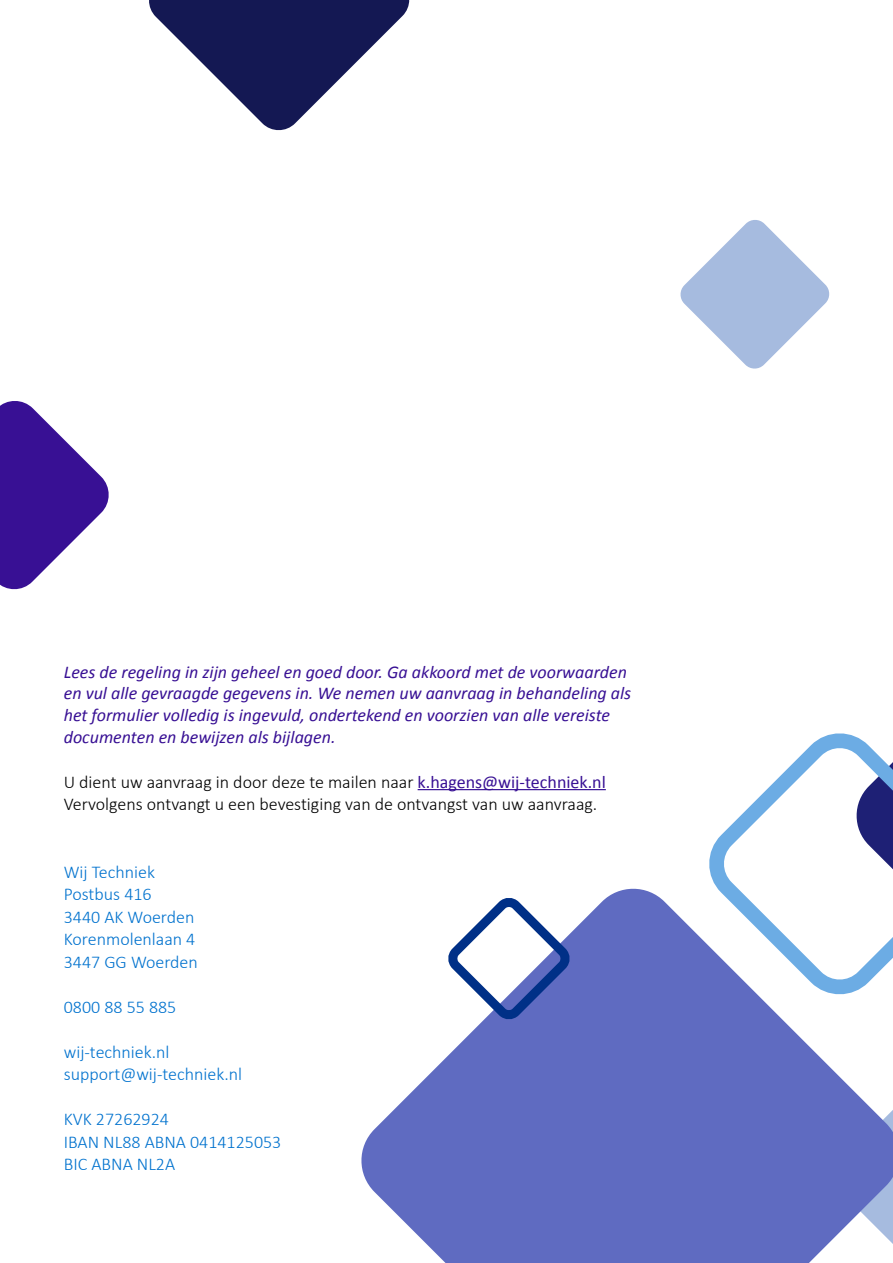
<style>
.page{position:relative;width:893px;height:1263px;background:#fff}
.page>*{position:absolute;margin:0;border:0;box-sizing:border-box;transform-origin:0 0}
.t1{font:italic 18px/21.6px "Calibri";color:#381094}
.Body{font:300 18px "Calibri";color:#0072ce}
.Body-2{font:300 18px "Calibri";color:#000}
.s1{font-weight:400;color:#381094}
</style>
<div class="page">
<svg style="left:709px;top:733px;width:184px;height:151px"></svg>
<svg style="left:361px;top:884px;width:532px;height:379px;fill:#5f6bc1"></svg>
<svg style="left:439px;top:892px;width:140px;height:136px"></svg>
<svg style="left:680px;top:220px;width:150px;height:149px"></svg>
<svg style="left:149px;top:0;width:261px;height:131px"></svg>
<svg style="left:0;top:401px;width:109px;height:189px"></svg>
<hr style="left:418px;top:789px;width:188px;height:1px;background:#381094">
<p class="t1" style="left:64px;top:660px;width:569px">Lees de regeling in zijn geheel en goed door. Ga akkoord met de voorwaarden en vul alle gevraagde gegevens in. We nemen uw aanvraag in behandeling als het formulier volledig is ingevuld, ondertekend en voorzien van alle vereiste documenten en bewijzen als bijlagen.</p>
<p class="Body-2" style="left:64px;top:770px;width:544px">U dient uw aanvraag in door deze te mailen naar <span class="s1">k.hagens@wij-techniek.nl</span></p>
<p class="Body-2" style="left:64px;top:793px;width:535px">Vervolgens ontvangt u een bevestiging van de ontvangst van uw aanvraag.</p>
<p class="Body" style="left:64px;top:860px;width:93px">Wij Techniek</p>
<p class="Body" style="left:64px;top:883px;width:89px">Postbus 416</p>
<p class="Body" style="left:64px;top:905px;width:132px">3440 AK Woerden</p>
<p class="Body" style="left:64px;top:928px;width:133px">Korenmolenlaan 4</p>
<p class="Body" style="left:64px;top:950px;width:136px">3447 GG Woerden</p>
<p class="Body" style="left:64px;top:995px;width:114px">0800 88 55 885</p>
<p class="Body" style="left:64px;top:1040px;width:107px">wij-techniek.nl</p>
<p class="Body" style="left:64px;top:1063px;width:180px">support@wij-techniek.nl</p>
<p class="Body" style="left:64px;top:1108px;width:107px">KVK 27262924</p>
<p class="Body" style="left:64px;top:1130px;width:219px">IBAN NL88 ABNA 0414125053</p>
<p class="Body" style="left:64px;top:1153px;width:113px">BIC ABNA NL2A</p>
</div>
